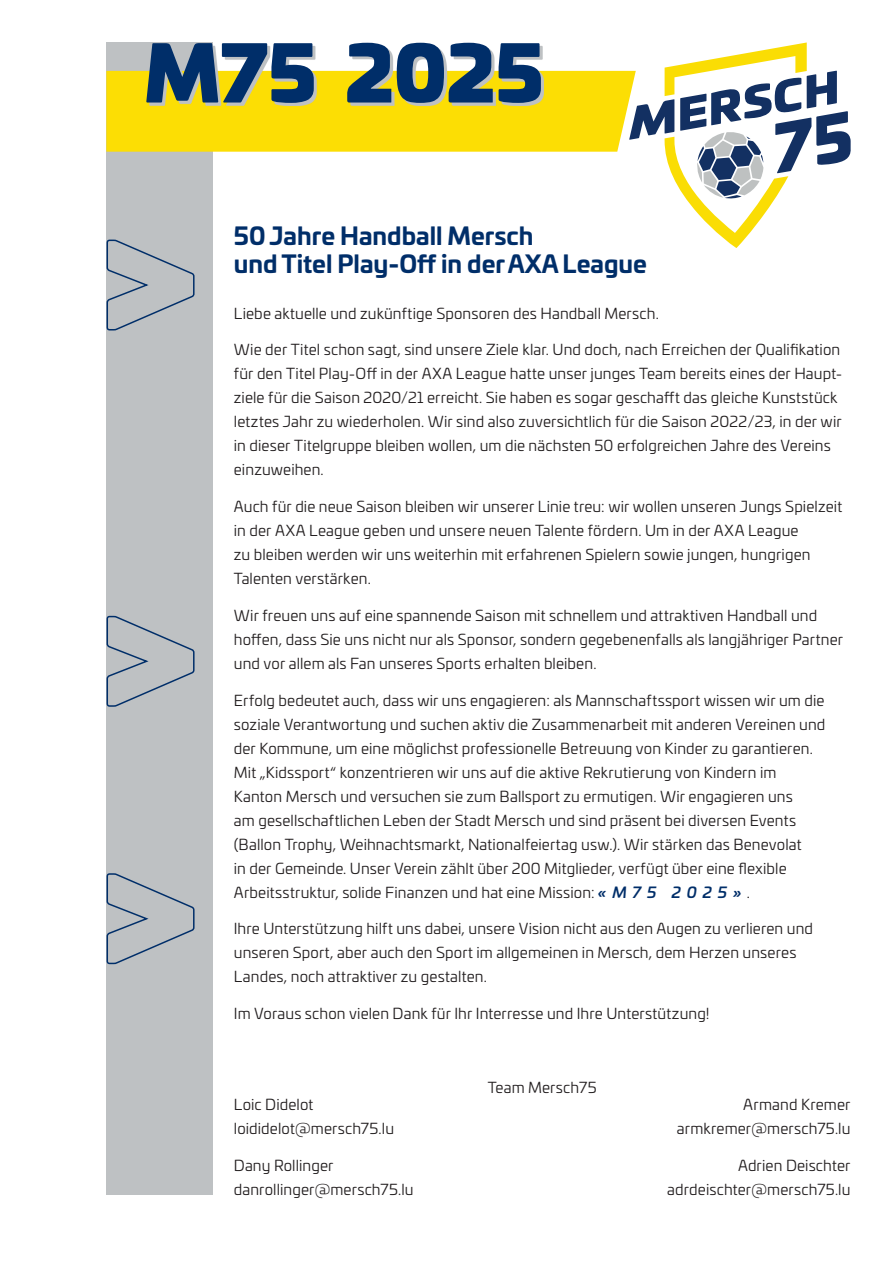
<style>
.page{position:relative;width:893px;height:1263px;background:#fff}
.page>*{position:absolute;margin:0;border:0;box-sizing:border-box;transform-origin:0 0}
.t1{font:900 75px "Univia Pro";color:#002e69}
.Heading_2{font:700 24px/28.8px "Univia Pro";color:#002e69}
.t2{font:15px/24px "Univia Pro";letter-spacing:.01em;color:#231f20}
.s1{font-weight:500;font-style:italic;color:#002e69}
</style>
<div class="page">
<div style="left:106px;top:43px;width:107px;height:1152px;background:#bec1c3"></div>
<svg style="left:106px;top:43px;width:744px;height:288px"></svg>
<svg style="left:106px;top:615px;width:89px;height:92px"></svg>
<svg style="left:106px;top:873px;width:89px;height:92px"></svg>
<svg style="left:149px;top:46px;width:395px;height:60px;fill:#bec1c3"></svg>
<p class="t1" style="left:144px;top:10px;width:401px">M75 2025</p>
<p class="Heading_2" style="left:234px;top:219px;width:415px">50 Jahre Handball Mersch<br>und Titel Play-Off in der AXA League</p>
<p class="t2" style="left:234px;top:300px;width:427px">Liebe aktuelle und zukünftige Sponsoren des Handball Mersch.</p>
<p class="t2" style="left:234px;top:337px;width:609px">Wie der Titel schon sagt, sind unsere Ziele klar. Und doch, nach Erreichen der Qualifikation für den Titel Play-Off in der AXA League hatte unser junges Team bereits eines der Haupt&shy;ziele für die Saison 2020/21 erreicht. Sie haben es sogar geschafft das gleiche Kunststück letztes Jahr zu wiederholen. Wir sind also zuversichtlich für die Saison 2022/23, in der wir in dieser Titelgruppe bleiben wollen, um die nächsten 50 erfolgreichen Jahre des Vereins einzuweihen.</p>
<p class="t2" style="left:234px;top:494px;width:610px">Auch für die neue Saison bleiben wir unserer Linie treu: wir wollen unseren Jungs Spielzeit in der AXA League geben und unsere neuen Talente fördern. Um in der AXA League<br>zu bleiben werden wir uns weiterhin mit erfahrenen Spielern sowie jungen, hungrigen Talenten verstärken.</p>
<p class="t2" style="left:234px;top:603px;width:611px">Wir freuen uns auf eine spannende Saison mit schnellem und attraktiven Handball und hoffen, dass Sie uns nicht nur als Sponsor, sondern gegebenenfalls als langjähriger Partner und vor allem als Fan unseres Sports erhalten bleiben.</p>
<p class="t2" style="left:234px;top:687px;width:593px">Erfolg bedeutet auch, dass wir uns engagieren: als Mannschaftssport wissen wir um die soziale Verantwortung und suchen aktiv die Zusammenarbeit mit anderen Vereinen und der Kommune, um eine möglichst professionelle Betreuung von Kinder zu garantieren.<br>Mit „Kidssport“ konzentrieren wir uns auf die aktive Rekrutierung von Kindern im Kanton Mersch und versuchen sie zum Ballsport zu ermutigen. Wir engagieren uns<br>am gesellschaftlichen Leben der Stadt Mersch und sind präsent bei diversen Events (Ballon Trophy, Weihnachtsmarkt, Nationalfeiertag usw.). Wir stärken das Benevolat<br>in der Gemeinde. Unser Verein zählt über 200 Mitglieder, verfügt über eine flexible Arbeitsstruktur, solide Finanzen und hat eine Mission: <span class="s1">« M 7 5 2 0 2 5 »</span> .</p>
<p class="t2" style="left:234px;top:916px;width:581px">Ihre Unterstützung hilft uns dabei, unsere Vision nicht aus den Augen zu verlieren und unseren Sport, aber auch den Sport im allgemeinen in Mersch, dem Herzen unseres<br>Landes, noch attraktiver zu gestalten.</p>
<p class="t2" style="left:234px;top:1001px;width:477px">Im Voraus schon vielen Dank für Ihr Interresse und Ihre Unterstützung!</p>
<p class="t2" style="left:234px;top:1092px;width:162px">Loic Didelot loididelot@mersch75.lu</p>
<p class="t2" style="left:234px;top:1153px;width:181px">Dany Rollinger danrollinger@mersch75.lu</p>
<p class="t2" style="left:488px;top:1074px;width:110px">Team Mersch75</p>
<p class="t2" style="left:677px;top:1092px;width:175px;text-align:right">Armand Kremer armkremer@mersch75.lu</p>
<p class="t2" style="left:667px;top:1153px;width:185px;text-align:right">Adrien Deischter adrdeischter@mersch75.lu</p>
</div>
